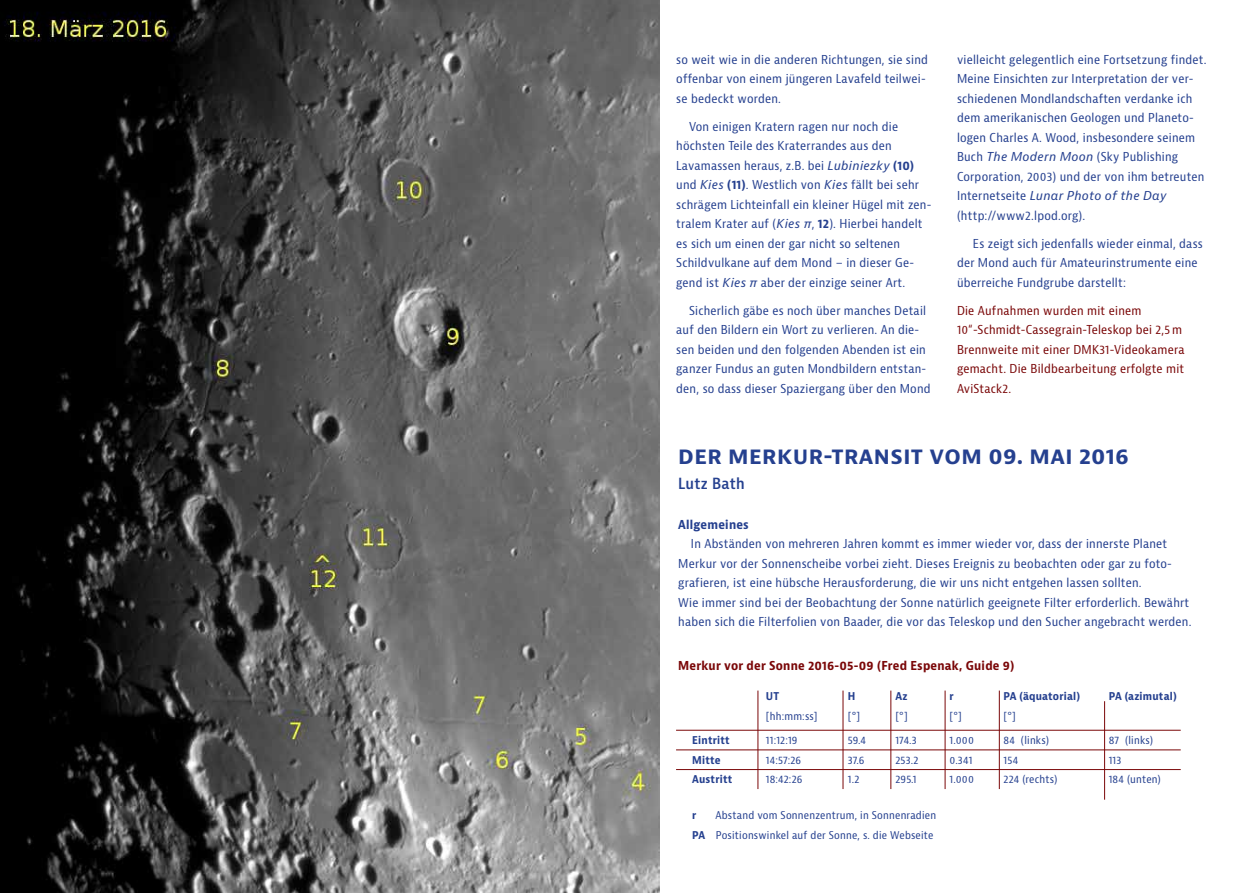
<style>
.page{position:relative;width:1259px;height:893px;background:#fff}
.page>*{position:absolute;margin:0;border:0;box-sizing:border-box;transform-origin:0 0}
.t1{font:700 21px "Bernina Sans";letter-spacing:.02em;color:#25408f}
.t2{font:600 condensed 15px "Bernina Sans";color:#25408f}
.t3{font:condensed 12px/19.5px "Bernina Sans";letter-spacing:.02em;color:#25408f}
.t4{font:condensed 12px/19.5px "Bernina Sans";letter-spacing:.02em;color:#7a0708}
.t5{font:700 condensed 12px "Bernina Sans";letter-spacing:.02em;color:#7a0708}
.t6{font:700 condensed 12px "Bernina Sans";color:#25408f}
.t7{font:condensed 10.5px/19.5px "Bernina Sans";letter-spacing:.02em;color:#25408f}
.t8{font:700 condensed 10.5px/19.5px "Bernina Sans";letter-spacing:.02em;color:#25408f}
.s1{font-style:italic;font-stretch:normal}
.s2{font-weight:700}
</style>
<div class="page">
<img style="left:0;top:0;width:659px;height:893px">
<hr style="left:1104px;top:701px;width:1px;height:99px;background:#7a0708">
<hr style="left:676px;top:750px;width:504px;height:1px;background:#7a0708">
<hr style="left:757px;top:691px;width:1px;height:98px;background:#7a0708">
<hr style="left:842px;top:691px;width:1px;height:98px;background:#7a0708">
<hr style="left:890px;top:691px;width:1px;height:98px;background:#7a0708">
<hr style="left:945px;top:691px;width:1px;height:98px;background:#7a0708">
<hr style="left:999px;top:691px;width:1px;height:98px;background:#7a0708">
<hr style="left:676px;top:769px;width:504px;height:1px;background:#7a0708">
<hr style="left:676px;top:730px;width:504px;height:1px;background:#7a0708">
<p class="t3" style="left:676px;top:50px;width:253px">so weit wie in die anderen Richtungen, sie sind offenbar von einem jüngeren Lavafeld teilwei&shy;se bedeckt worden.</p>
<p class="t3" style="left:676px;top:117px;width:257px;text-indent:13px">Von einigen Kratern ragen nur noch die höchsten Teile des Kraterrandes aus den Lavamassen heraus, z.B. bei <span class="s1">Lubiniezky</span> <span class="s2">(10) </span>und <span class="s1">Kies</span> <span class="s2">(11)</span>. Westlich von <span class="s1">Kies</span> fällt bei sehr schrägem Lichteinfall ein kleiner Hügel mit zen&shy;tralem Krater auf (<span class="s1">Kies π</span>, <span class="s2">12</span>). Hierbei handelt es sich um einen der gar nicht so seltenen Schildvulkane auf dem Mond – in dieser Ge&shy;gend ist <span class="s1">Kies π</span> aber der einzige seiner Art.</p>
<p class="t3" style="left:676px;top:301px;width:256px;text-indent:13px">Sicherlich gäbe es noch über manches Detail auf den Bildern ein Wort zu verlieren. An die&shy;sen beiden und den folgenden Abenden ist ein ganzer Fundus an guten Mondbildern entstan&shy;den, so dass dieser Spaziergang über den Mond</p>
<p class="t3" style="left:957px;top:50px;width:251px">vielleicht gelegentlich eine Fortsetzung findet.<br>Meine Einsichten zur Interpretation der ver&shy;schiedenen Mondlandschaften verdanke ich dem amerikanischen Geologen und Planeto&shy;logen Charles A. Wood, insbesondere seinem Buch <span class="s1">The Modern Moon</span> (Sky Publishing Corporation, 2003) und der von ihm betreuten Internetseite <span class="s1">Lunar Photo of the Day </span>(http://www2.lpod.org).</p>
<p class="t3" style="left:957px;top:234px;width:247px;text-indent:16px">Es zeigt sich jedenfalls wieder einmal, dass der Mond auch für Amateurinstrumente eine überreiche Fundgrube darstellt:</p>
<p class="t4" style="left:957px;top:301px;width:229px">Die Aufnahmen wurden mit einem 10“-Schmidt-Cassegrain-Teleskop bei 2,5 m Brennweite mit einer DMK31-Videokamera gemacht. Die Bildbearbeitung erfolgte mit AviStack2.</p>
<h1 class="t1" style="left:678px;top:442px;width:452px">DER M ERKUR-TRANSIT VOM 09. MAI 2016</h1>
<p class="t2" style="left:678px;top:474px;width:68px">Lutz Bath</p>
<p class="t6" style="left:678px;top:517px;width:72px">Allgemeines</p>
<p class="t3" style="left:678px;top:535px;width:515px;text-indent:13px">In Abständen von mehreren Jahren kommt es immer wieder vor, dass der innerste Planet Merkur vor der Sonnenscheibe vorbei zieht. Dieses Ereignis zu beobachten oder gar zu foto&shy;grafieren, ist eine hübsche Herausforderung, die wir uns nicht entgehen lassen sollten.<br>Wie immer sind bei der Beobachtung der Sonne natürlich geeignete Filter erforderlich. Bewährt haben sich die Filterfolien von Baader, die vor das Teleskop und den Sucher angebracht werden.</p>
<p class="t5" style="left:678px;top:658px;width:337px">Merkur vor der Sonne 2016-05-09 (Fred Espenak, Guide 9)</p>
<p class="t8" style="left:766px;top:687px;width:15px">UT</p>
<p class="t7" style="left:766px;top:706px;width:53px">[hh:mm:ss]</p>
<p class="t7" style="left:766px;top:731px;width:38px">11:12:19<br>14:57:26<br>18:42:26</p>
<p class="t8" style="left:848px;top:687px;width:9px">H</p>
<p class="t7" style="left:848px;top:706px;width:14px">[°]</p>
<p class="t7" style="left:848px;top:731px;width:20px">59.4<br>37.6<br>1.2</p>
<p class="t8" style="left:895px;top:687px;width:14px">Az</p>
<p class="t7" style="left:895px;top:706px;width:14px">[°]</p>
<p class="t7" style="left:895px;top:731px;width:24px">174.3<br>253.2<br>295.1</p>
<p class="t8" style="left:692px;top:731px;width:42px">Eintritt<br>Mitte<br>Austritt</p>
<p class="t8" style="left:692px;top:806px;width:6px">r</p>
<p class="t7" style="left:692px;top:806px;width:245px;text-align:right">Abstand vom Sonnenzentrum, in Sonnenradien<br><span class="s2">PA</span> Positionswinkel auf der Sonne, s. die Webseite</p>
<p class="t8" style="left:949px;top:687px;width:6px">r</p>
<p class="t7" style="left:949px;top:706px;width:14px">[°]</p>
<p class="t7" style="left:949px;top:731px;width:26px">1.000<br>0.341<br>1.000</p>
<p class="t8" style="left:1003px;top:687px;width:78px">PA (äquatorial)</p>
<p class="t7" style="left:1003px;top:706px;width:14px">[°]</p>
<p class="t7" style="left:1003px;top:731px;width:55px">84 (links)<br>154<br>224 (rechts)</p>
<p class="t8" style="left:1108px;top:687px;width:69px">PA (azimutal)</p>
<p class="t7" style="left:1108px;top:731px;width:53px">87 (links)<br>113<br>184 (unten)</p>
</div>
